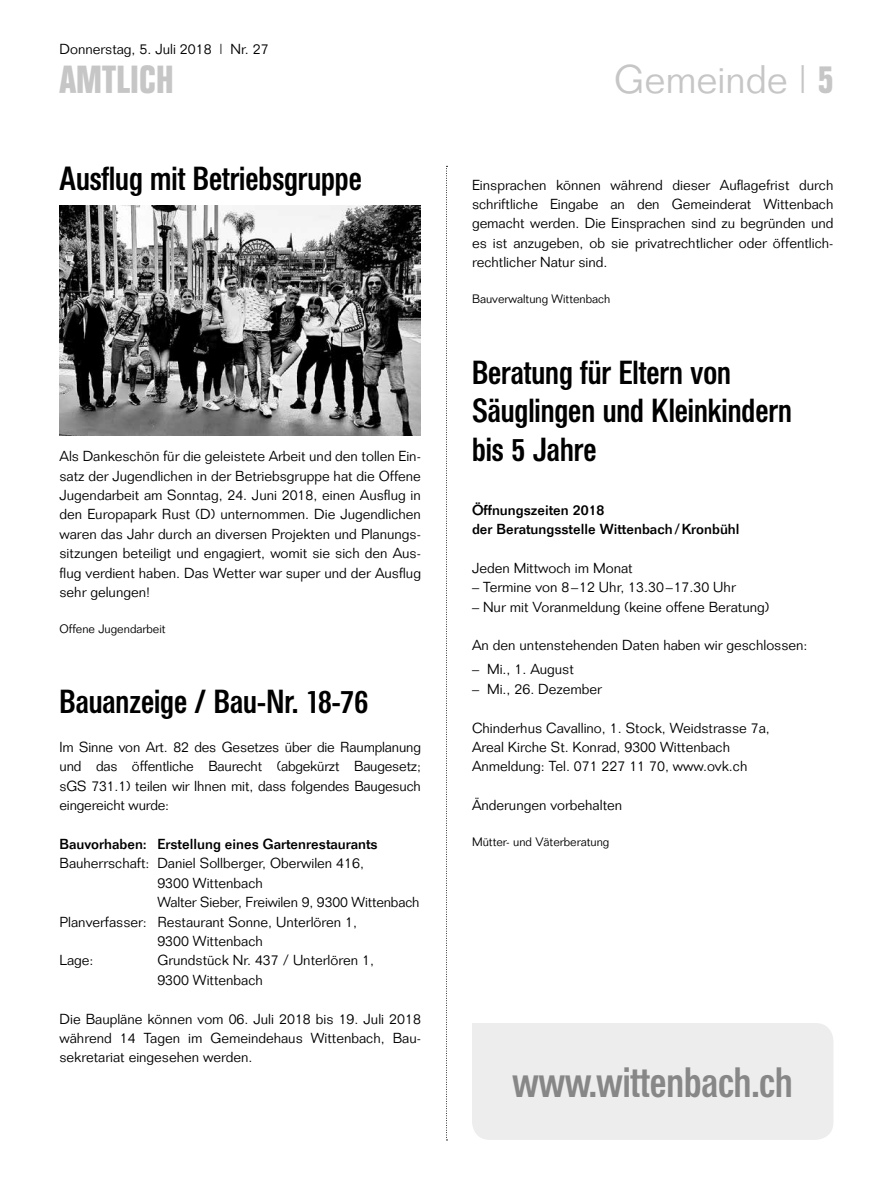
<style>
.page{position:relative;width:893px;height:1191px;background:#fff}
.page>*{position:absolute;margin:0;border:0;box-sizing:border-box;transform-origin:0 0}
.t1{font:500 42px "Folio Condensed BQ";color:#878787}
.t2{font:300 39px "Folio";color:#c6c6c6}
.t3{font:700 39px "Folio Condensed BQ";letter-spacing:.015em;color:#c6c6c6}
.t4{font:500 33px/38.8px "Folio Condensed BQ";color:#000}
.t5{font:300 14.25px/19.4px "Folio";color:#000;text-align:justify}
.t6{font:500 14.25px/19.4px "Folio";color:#000}
.t7{font:300 12px "Folio";color:#000}
.s1{font-family:"Folio Condensed BQ";font-weight:700}
</style>
<div class="page">
<svg style="left:446px;top:166px;width:1px;height:974px"></svg>
<img style="left:60px;top:206px;width:361px;height:229px">
<div style="left:472px;top:1023px;width:361px;height:116px;background:#ededed"></div>
<p class="t5" style="left:60px;top:39px;width:211px">Donnerstag, 5. Juli 2018 | Nr. 27</p>
<h2 class="t3" style="left:60px;top:58px;width:116px">AMTLICH</h2>
<h2 class="t2" style="left:614px;top:56px;width:221px">Gemeinde | <span class="s1">5</span></h2>
<h3 class="t4" style="left:60px;top:159px;width:304px">Ausflug mit Betriebsgruppe</h3>
<p class="t5" style="left:60px;top:446px;width:363px">Als Dankeschön für die geleistete Arbeit und den tollen Ein&shy;satz der Jugendlichen in der Betriebsgruppe hat die Offene Jugendarbeit am Sonntag, 24. Juni 2018, einen Ausflug in den Europapark Rust (D) unternommen. Die Jugendlichen waren das Jahr durch an diversen Projekten und Planungs&shy;sitzungen beteiligt und engagiert, womit sie sich den Aus&shy;flug verdient haben. Das Wetter war super und der Ausflug sehr gelungen!</p>
<p class="t7" style="left:60px;top:621px;width:108px">Offene Jugendarbeit</p>
<h3 class="t4" style="left:60px;top:683px;width:310px">Bauanzeige / Bau-Nr. 18-76</h3>
<p class="t5" style="left:60px;top:737px;width:363px">Im Sinne von Art. 82 des Gesetzes über die Raumplanung und das öffentliche Baurecht (abgekürzt Baugesetz; sGS 731.1) teilen wir Ihnen mit, dass folgendes Baugesuch eingereicht wurde:</p>
<p class="t6" style="left:60px;top:834px;width:320px">Bauvorhaben: Erstellung eines Gartenrestaurants</p>
<p class="t5" style="left:60px;top:853px;width:306px">Bauherrschaft: Daniel Sollberger, Oberwilen 416,</p>
<p class="t5" style="left:157px;top:873px;width:107px">9300 Wittenbach</p>
<p class="t5" style="left:157px;top:892px;width:264px">Walter Sieber, Freiwilen 9, 9300 Wittenbach</p>
<p class="t5" style="left:60px;top:912px;width:299px">Planverfasser: Restaurant Sonne, Unterlören 1,</p>
<p class="t5" style="left:157px;top:931px;width:107px">9300 Wittenbach</p>
<p class="t5" style="left:60px;top:950px;width:36px">Lage:</p>
<p class="t5" style="left:157px;top:950px;width:218px">Grundstück Nr. 437 / Unterlören 1,<br>9300 Wittenbach</p>
<p class="t5" style="left:60px;top:1009px;width:363px">Die Baupläne können vom 06. Juli 2018 bis 19. Juli 2018 während 14 Tagen im Gemeindehaus Wittenbach, Bau&shy;sekretariat eingesehen werden.</p>
<p class="t5" style="left:472px;top:175px;width:363px">Einsprachen können während dieser Auflagefrist durch schriftliche Eingabe an den Gemeinderat Wittenbach gemacht werden. Die Einsprachen sind zu begründen und es ist anzugeben, ob sie privatrechtlicher oder öffentlich&shy;rechtlicher Natur sind.</p>
<p class="t7" style="left:472px;top:292px;width:140px">Bauverwaltung Wittenbach</p>
<h3 class="t4" style="left:472px;top:353px;width:321px">Beratung für Eltern von<br>Säuglingen und Kleinkindern bis 5 Jahre</h3>
<p class="t6" style="left:472px;top:500px;width:269px">Öffnungszeiten 2018<br>der Beratungsstelle Wittenbach/Kronbühl</p>
<p class="t5" style="left:472px;top:558px;width:162px">Jeden Mittwoch im Monat</p>
<p class="t5" style="left:472px;top:577px;width:265px">– Termine von 8–12 Uhr, 13.30–17.30 Uhr</p>
<p class="t5" style="left:472px;top:597px;width:299px">– Nur mit Voranmeldung (keine offene Beratung)</p>
<p class="t5" style="left:472px;top:635px;width:337px">An den untenstehenden Daten haben wir geschlossen:</p>
<p class="t5" style="left:472px;top:660px;width:103px">– Mi., 1. August</p>
<p class="t5" style="left:472px;top:679px;width:131px">– Mi., 26. Dezember</p>
<p class="t5" style="left:472px;top:718px;width:299px;text-align:left">Chinderhus Cavallino, 1. Stock, Weidstrasse 7a,<br>Areal Kirche St. Konrad, 9300 Wittenbach<br>Anmeldung: Tel. 071 227 11 70, www.ovk.ch</p>
<p class="t5" style="left:472px;top:795px;width:152px">Änderungen vorbehalten</p>
<p class="t7" style="left:472px;top:834px;width:139px">Mütter- und Väterberatung</p>
<h1 class="t1" style="left:512px;top:1059px;width:282px">www.wittenbach.ch</h1>
</div>
